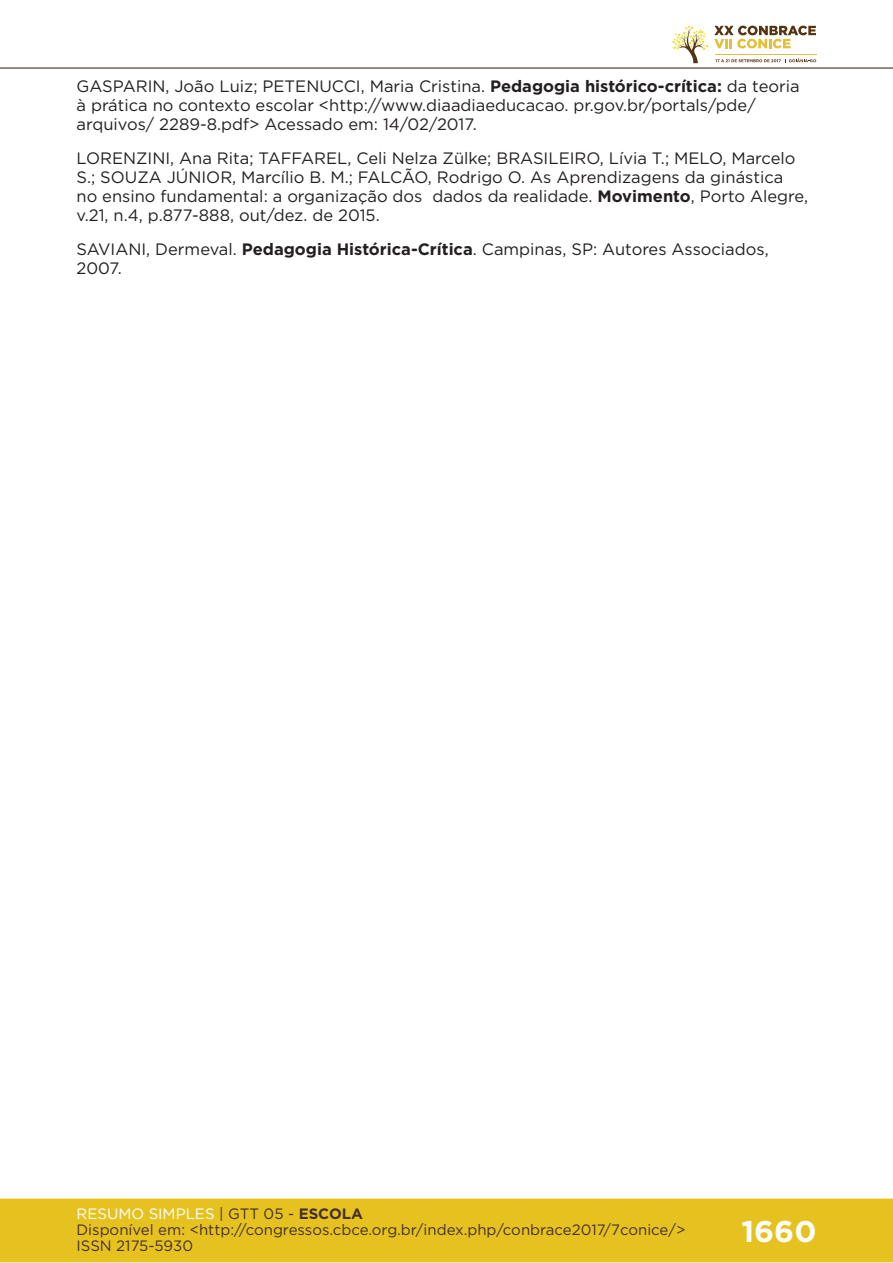
<style>
.page{position:relative;width:893px;height:1263px;background:#fff}
.page>*{position:absolute;margin:0;border:0;box-sizing:border-box;transform-origin:0 0}
.t1{font:700 30px "Gotham";color:#fff}
.t2{font:16.5px/18.9px "Gotham";color:#231f20}
.t3{font:15px/16px "Gotham";color:#462f2a}
.s1{font-weight:700}
.s2{color:#fff}
.s3{color:#442f2a}
.s4{font-weight:700;color:#442f2a}
</style>
<div class="page">
<div style="left:0;top:1198px;width:893px;height:64px;background:#e6c221;border:2px solid #e6c221"></div>
<hr style="left:0;top:67px;width:893px;height:2px;background:#442f2a">
<svg style="left:672px;top:26px;width:144px;height:37px"></svg>
<p class="t2" style="left:77px;top:76px;width:725px">GASPARIN, João Luiz; PETENUCCI, Maria Cristina. <span class="s1">Pedagogia histórico-crítica:</span> da teoria à prática no contexto escolar &lt;http://www.diaadiaeducacao. pr.gov.br/portals/pde/ arquivos/ 2289-8.pdf&gt; Acessado em: 14/02/2017.</p>
<p class="t2" style="left:77px;top:148px;width:733px">LORENZINI, Ana Rita; TAFFAREL, Celi Nelza Zülke; BRASILEIRO, Lívia T.; MELO, Marcelo S.; SOUZA JÚNIOR, Marcílio B. M.; FALCÃO, Rodrigo O. As Aprendizagens da ginástica no ensino fundamental: a organização dos dados da realidade. <span class="s1">Movimento</span>, Porto Alegre, v.21, n.4, p.877-888, out/dez. de 2015.</p>
<p class="t2" style="left:77px;top:239px;width:694px">SAVIANI, Dermeval. <span class="s1">Pedagogia Histórica-Crítica</span>. Campinas, SP: Autores Associados,<br>2007.</p>
<p class="t3" style="left:77px;top:1205px;width:610px"><span class="s2">RESUMO SIMPLES</span> <span class="s3">| GTT 05 -</span> <span class="s4">ESCOLA<br></span>Disponível em: &lt;http://congressos.cbce.org.br/index.php/conbrace2017/7conice/&gt;<br>ISSN 2175-5930</p>
<h1 class="t1" style="left:741px;top:1212px;width:77px">1660</h1>
</div>
